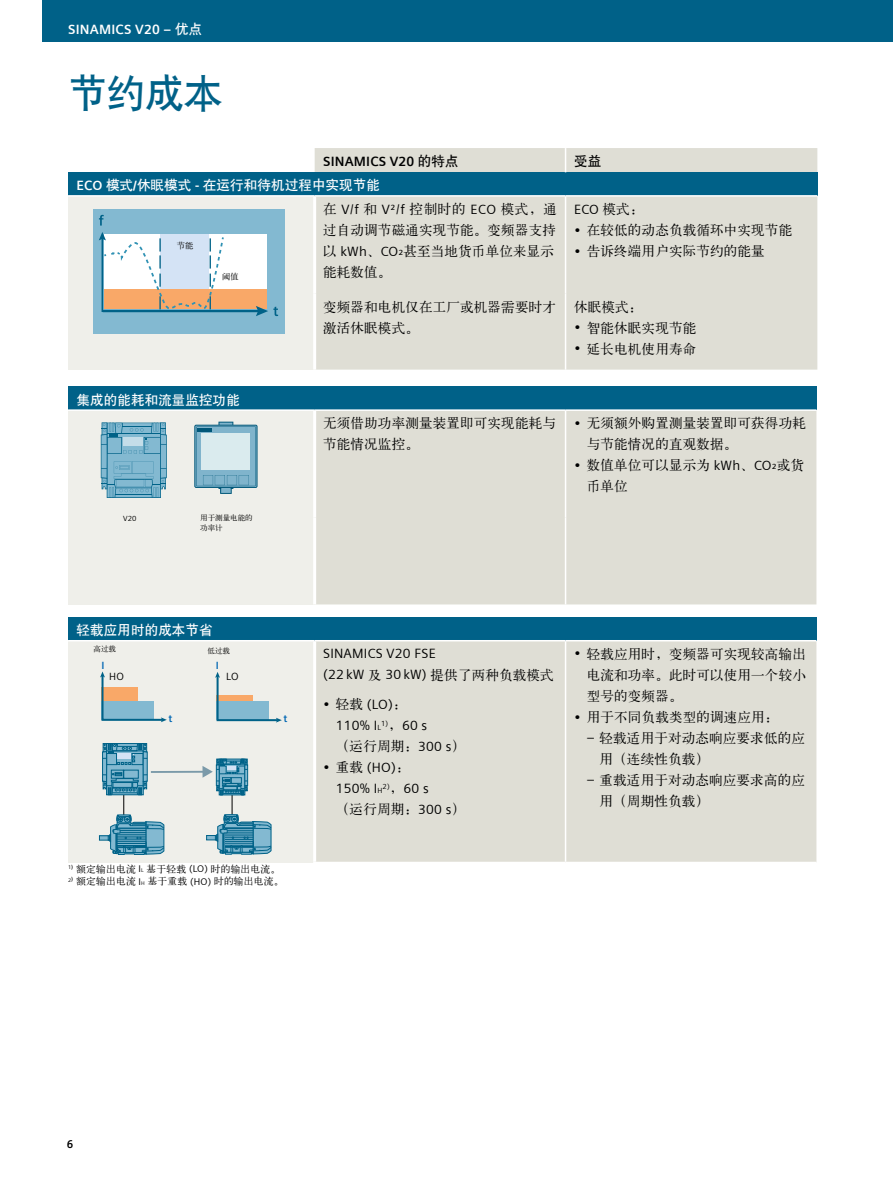
<style>
.page{position:relative;width:893px;height:1191px;background:#fff}
.page>*{position:absolute;margin:0;border:0;box-sizing:border-box;transform-origin:0 0}
.t1{font:39px "H Yb 1 gs G Bpc EUC H";color:#006188}
.t2{font:13.5px/21px "H Ya 1 gj";letter-spacing:.015em;color:#000}
.t3{font:13.5px/21px "Siemens Sans";letter-spacing:.015em;color:#000}
.t4{font:13.5px "H Yb 1 gs G Bpc EUC H";letter-spacing:.01em;color:#fff}
.t5{font:700 13.5px "Siemens Sans";letter-spacing:.015em;color:#fff}
.t6{font:700 13.5px "Siemens Sans";letter-spacing:.01em;color:#000}
.t7{font:13.5px "H Yb 1 gs G Bpc EUC H";color:#000}
.t8{font:700 11.25px "Siemens Sans Global";color:#000}
.t9{font:10.35px "Siemens Sans Global";color:#000}
.t10{font:700 10.35px "Siemens Sans Global";color:#0066b3}
.t11{font:9.75px/12.8px "H Ya 1 gj";letter-spacing:.02em;color:#000}
.t12{font:8.25px "H Ya 1 gj";color:#000}
.t13{font:7.5px/9.6px "H Ya 1 gj";color:#000}
.t14{font:7.5px "Siemens Sans";color:#000}
.s1{font-family:"H Yb 1 gs G Bpc EUC H";font-weight:400}
.s2{font-family:"Siemens Sans";font-weight:700}
.s3{font-family:"Siemens Sans"}
.s4{font-family:"Siemens Sans Global"}
.s5{font-family:"H Ya 1 gj"}
.s6{font-size:7.35px}
.s7{font-family:"Siemens Sans";font-size:5.4px}
</style>
<div class="page">
<div style="left:43px;top:0;width:850px;height:42px;background:#006188"></div>
<div style="left:315px;top:148px;width:502px;height:221px;background:#dfded5"></div>
<div style="left:68px;top:172px;width:749px;height:24px;background:#006188"></div>
<div style="left:68px;top:196px;width:247px;height:173px;background:#efefea"></div>
<hr style="left:565px;top:197px;width:1px;height:97px;background:#fff">
<hr style="left:565px;top:294px;width:1px;height:75px;background:#fff">
<hr style="left:313px;top:197px;width:3px;height:97px;background:#fff">
<hr style="left:313px;top:294px;width:3px;height:75px;background:#fff">
<svg style="left:565px;top:148px;width:1px;height:24px"></svg>
<hr style="left:68px;top:195px;width:247px;height:2px;background:#fff">
<hr style="left:315px;top:195px;width:251px;height:2px;background:#fff">
<hr style="left:566px;top:195px;width:251px;height:2px;background:#fff">
<div style="left:68px;top:387px;width:748px;height:23px;background:#006188"></div>
<div style="left:68px;top:410px;width:247px;height:194px;background:#efefea"></div>
<div style="left:316px;top:411px;width:500px;height:193px;background:#dfded5"></div>
<hr style="left:565px;top:411px;width:1px;height:106px;background:#fff">
<hr style="left:565px;top:517px;width:1px;height:87px;background:#fff">
<hr style="left:313px;top:411px;width:3px;height:106px;background:#fff">
<hr style="left:313px;top:517px;width:3px;height:87px;background:#fff">
<hr style="left:68px;top:409px;width:247px;height:2px;background:#fff">
<hr style="left:315px;top:409px;width:251px;height:2px;background:#fff">
<hr style="left:566px;top:409px;width:250px;height:2px;background:#fff">
<svg style="left:101px;top:422px;width:66px;height:76px;background:#73aec6"></svg>
<svg style="left:194px;top:422px;width:64px;height:72px;background:#7eaec3"></svg>
<div style="left:202px;top:433px;width:48px;height:37px;background:#daebee"></div>
<div style="left:68px;top:617px;width:748px;height:24px;background:#006188"></div>
<div style="left:68px;top:641px;width:247px;height:221px;background:#efefea"></div>
<div style="left:316px;top:641px;width:500px;height:220px;background:#dfded5"></div>
<hr style="left:565px;top:641px;width:1px;height:220px;background:#fff">
<hr style="left:313px;top:641px;width:3px;height:220px;background:#fff">
<hr style="left:313px;top:861px;width:253px;height:2px;background:#fff">
<hr style="left:68px;top:640px;width:247px;height:1px;background:#fff">
<hr style="left:315px;top:640px;width:251px;height:1px;background:#fff">
<hr style="left:566px;top:640px;width:250px;height:1px;background:#fff">
<hr style="left:232px;top:791px;width:1px;height:35px;background:#000">
<svg style="left:215px;top:672px;width:67px;height:50px"></svg>
<svg style="left:100px;top:671px;width:67px;height:51px"></svg>
<hr style="left:123px;top:791px;width:1px;height:35px;background:#000">
<svg style="left:102px;top:743px;width:46px;height:52px;background:#5297b4"></svg>
<div style="left:99px;top:835px;width:9px;height:5px;background:#83b9d1"></div>
<div style="left:99px;top:835px;width:10px;height:5px;border:1px solid #006288"></div>
<svg style="left:108px;top:810px;width:57px;height:45px"></svg>
<div style="left:207px;top:835px;width:9px;height:5px;background:#83b9d1"></div>
<div style="left:206px;top:835px;width:10px;height:5px;border:1px solid #006288"></div>
<svg style="left:215px;top:810px;width:57px;height:44px"></svg>
<hr style="left:151px;top:771px;width:53px;height:2px;background:#7b9aa9">
<svg style="left:202px;top:758px;width:46px;height:37px"></svg>
<div style="left:94px;top:209px;width:191px;height:124px;background:#83b9d1"></div>
<div style="left:210px;top:233px;width:57px;height:75px;background:#fff"></div>
<div style="left:104px;top:289px;width:163px;height:19px;background:#f9a868"></div>
<svg style="left:99px;top:215px;width:5px;height:10px"></svg>
<hr style="left:102px;top:238px;width:1px;height:74px;background:#006288">
<hr style="left:103px;top:310px;width:157px;height:2px;background:#006288">
<svg style="left:256px;top:306px;width:22px;height:10px"></svg>
<svg style="left:99px;top:232px;width:126px;height:78px"></svg>
<p class="t5" style="left:68px;top:22px;width:136px">SINAMICS V20 – <span class="s1">优点</span></p>
<h1 class="t1" style="left:68px;top:74px;width:156px">节约成本</h1>
<p class="t6" style="left:323px;top:153px;width:137px">SINAMICS V20 <span class="s1">的特点</span></p>
<p class="t7" style="left:574px;top:154px;width:29px">受益</p>
<p class="t4" style="left:77px;top:179px;width:305px"><span class="s2">ECO</span> 模式<span class="s2">/</span>休眠模式 <span class="s2">-</span> 在运行和待机过程中实现节能</p>
<p class="t2" style="left:323px;top:198px;width:235px">在 <span class="s3">V/f</span> 和 <span class="s3">V²/f</span> 控制时的 <span class="s3">ECO</span> 模式，通过自动调节磁通实现节能。变频器支持以 <span class="s3">kWh</span>、<span class="s3">CO</span><span class="s4">₂</span>甚至当地货币单位来显示能耗数值。</p>
<p class="t3" style="left:574px;top:198px;width:71px">ECO <span class="s5">模式：</span></p>
<p class="t2" style="left:574px;top:219px;width:220px"><span class="s3">•</span> 在较低的动态负载循环中实现节能</p>
<p class="t2" style="left:574px;top:240px;width:192px"><span class="s3">•</span> 告诉终端用户实际节约的能量</p>
<p class="t12" style="left:177px;top:241px;width:18px">节能</p>
<p class="t12" style="left:222px;top:273px;width:18px">阈值</p>
<p class="t4" style="left:77px;top:393px;width:165px">集成的能耗和流量监控功能</p>
<p class="t14" style="left:123px;top:514px;width:15px">V20</p>
<p class="t13" style="left:200px;top:513px;width:54px">用于测量电能的功率计</p>
<p class="t2" style="left:323px;top:296px;width:234px">变频器和电机仅在工厂或机器需要时才激活休眠模式。</p>
<p class="t2" style="left:574px;top:296px;width:70px">休眠模式：</p>
<p class="t2" style="left:574px;top:317px;width:124px"><span class="s3">•</span> 智能休眠实现节能</p>
<p class="t2" style="left:574px;top:338px;width:124px"><span class="s3">•</span> 延长电机使用寿命</p>
<p class="t2" style="left:323px;top:412px;width:234px">无须借助功率测量装置即可实现能耗与节能情况监控。</p>
<p class="t2" style="left:587px;top:412px;width:221px;text-indent:-13px"><span class="s3">•</span> 无须额外购置测量装置即可获得功耗与节能情况的直观数据。</p>
<p class="t2" style="left:587px;top:454px;width:219px;text-indent:-13px"><span class="s3">•</span> 数值单位可以显示为 <span class="s3">kWh</span>、<span class="s3">CO</span><span class="s4">₂</span>或货币单位</p>
<p class="t4" style="left:77px;top:623px;width:138px">轻载应用时的成本节省</p>
<p class="t9" style="left:109px;top:668px;width:16px">HO</p>
<p class="t9" style="left:226px;top:668px;width:14px">LO</p>
<p class="t10" style="left:169px;top:711px;width:5px">t</p>
<p class="t10" style="left:283px;top:711px;width:5px">t</p>
<p class="t13" style="left:94px;top:644px;width:24px">高过载</p>
<p class="t13" style="left:208px;top:646px;width:24px">低过载</p>
<p class="t3" style="left:323px;top:643px;width:232px">SINAMICS V20 FSE<br>(22 kW <span class="s5">及</span> 30 kW) <span class="s5">提供了两种负载模式</span></p>
<p class="t3" style="left:336px;top:694px;width:93px;text-indent:-13px">• <span class="s5">轻载</span> (LO)<span class="s5">：<br></span>110% I<span class="s6">L</span><sup>1)</sup><span class="s5">，</span>60 s</p>
<p class="t2" style="left:336px;top:735px;width:131px">（运行周期：<span class="s3">300 s</span>）</p>
<p class="t3" style="left:336px;top:757px;width:94px;text-indent:-13px">• <span class="s5">重载</span> (HO)<span class="s5">：<br></span>150% I<span class="s6">H</span><sup>2)</sup><span class="s5">，</span>60 s</p>
<p class="t2" style="left:336px;top:798px;width:131px">（运行周期：<span class="s3">300 s</span>）</p>
<p class="t10" style="left:101px;top:657px;width:5px">I</p>
<p class="t10" style="left:216px;top:657px;width:5px">I</p>
<p class="t11" style="left:68px;top:862px;width:217px"><sup>1</sup><span class="s4">⁾</span> 额定输出电流 <span class="s3">I</span><span class="s7">L</span> 基于轻载 <span class="s3">(LO)</span> 时的输出电流。<br><sup>2</sup><span class="s4">⁾</span> 额定输出电流 <span class="s3">I</span><span class="s7">H</span> 基于重载 <span class="s3">(HO)</span> 时的输出电流。</p>
<p class="t2" style="left:587px;top:643px;width:221px;text-align:justify;text-indent:-13px"><span class="s3">•</span> 轻载应用时，变频器可实现较高输出电流和功率。此时可以使用一个较小型号的变频器。</p>
<p class="t2" style="left:574px;top:706px;width:206px"><span class="s3">•</span> 用于不同负载类型的调速应用：</p>
<p class="t2" style="left:600px;top:727px;width:207px;text-indent:-13px"><span class="s4">–</span> 轻载适用于对动态响应要求低的应用（连续性负载）</p>
<p class="t2" style="left:600px;top:769px;width:207px;text-indent:-13px"><span class="s4">–</span> 重载适用于对动态响应要求高的应用（周期性负载）</p>
<p class="t8" style="left:67px;top:1135px;width:8px">6</p>
</div>
